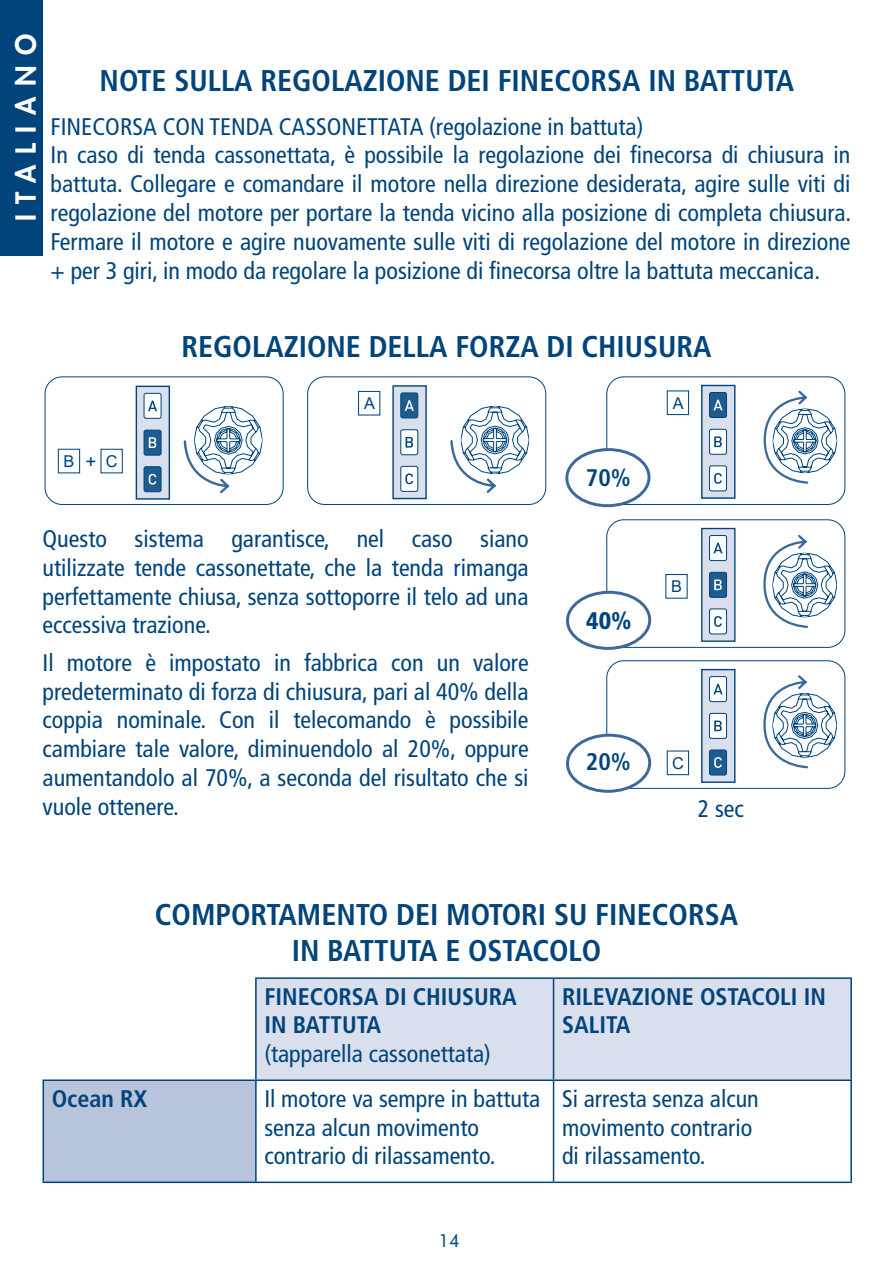
<style>
.page{position:relative;width:893px;height:1276px;background:#fff}
.page>*{position:absolute;margin:0;border:0;box-sizing:border-box;transform-origin:0 0}
.t1{font:700 condensed 30px/36px "Frutiger LT Std";color:#00447b;text-align:center}
.t2{font:800 27px "Futura Std";letter-spacing:.395em;color:#fff}
.t3{font:condensed 24px/28.8px "Frutiger LT Std";color:#00447b;text-align:justify}
.t4{font:700 condensed 24px/28.8px "Frutiger LT Std";color:#00447b}
.t5{font:900 condensed 24px "Frutiger LT Std";color:#00447b}
.t6{font:18.9px "Arial";color:#00447b}
.t7{font:18px "Futura BT";color:#00447b}
.t8{font:16.2px "Arial";color:#00447b}
</style>
<div class="page">
<div style="left:0;top:0;width:43px;height:255px;background:#00447b"></div>
<div style="left:45px;top:376px;width:239px;height:129px;border:1px solid #00447b;border-radius:17px"></div>
<div style="left:606px;top:376px;width:239px;height:129px;border:1px solid #00447b;border-radius:17px"></div>
<div style="left:606px;top:519px;width:239px;height:129px;border:1px solid #00447b;border-radius:17px"></div>
<div style="left:606px;top:660px;width:239px;height:129px;border:1px solid #00447b;border-radius:17px"></div>
<div style="left:567px;top:449px;width:82px;height:57px;background:#fff;border-radius:50%"></div>
<div style="left:565px;top:448px;width:86px;height:59px;border:3px solid #3b699b;border-radius:50%"></div>
<div style="left:567px;top:592px;width:83px;height:57px;background:#fff;border-radius:50%"></div>
<div style="left:566px;top:590px;width:85px;height:60px;border:3px solid #3b699b;border-radius:50%"></div>
<div style="left:567px;top:735px;width:83px;height:56px;background:#fff;border-radius:50%"></div>
<div style="left:566px;top:733px;width:85px;height:60px;border:3px solid #3b699b;border-radius:50%"></div>
<svg style="left:763px;top:390px;width:74px;height:94px"></svg>
<svg style="left:763px;top:535px;width:74px;height:93px"></svg>
<svg style="left:763px;top:675px;width:74px;height:94px"></svg>
<svg style="left:450px;top:406px;width:79px;height:87px"></svg>
<svg style="left:183px;top:406px;width:80px;height:88px"></svg>
<div style="left:307px;top:376px;width:239px;height:129px;border:1px solid #00447b;border-radius:17px"></div>
<div style="left:136px;top:386px;width:34px;height:113px;background:#d9dfec;border:1px solid #00447b"></div>
<div style="left:144px;top:393px;width:17px;height:25px;background:#fff;border-radius:2px"></div>
<div style="left:144px;top:393px;width:18px;height:26px;border:1px solid #00447b;border-radius:2px"></div>
<div style="left:144px;top:430px;width:17px;height:25px;background:#1e5b8f;border-radius:2px"></div>
<div style="left:144px;top:430px;width:18px;height:25px;border:1px solid #00447b;border-radius:2px"></div>
<div style="left:144px;top:467px;width:17px;height:25px;background:#1e5b8f;border-radius:2px"></div>
<div style="left:144px;top:466px;width:18px;height:26px;border:1px solid #00447b;border-radius:2px"></div>
<svg style="left:148px;top:400px;width:9px;height:11px"></svg>
<svg style="left:149px;top:437px;width:7px;height:11px"></svg>
<svg style="left:149px;top:474px;width:7px;height:10px"></svg>
<div style="left:58px;top:449px;width:22px;height:24px;border:1px solid #00447b"></div>
<div style="left:100px;top:449px;width:23px;height:24px;border:1px solid #00447b"></div>
<div style="left:392px;top:385px;width:35px;height:114px;background:#d9dfec;border:1px solid #00447b"></div>
<div style="left:401px;top:393px;width:17px;height:25px;background:#1e5b8f;border-radius:2px"></div>
<div style="left:400px;top:392px;width:18px;height:26px;border:1px solid #00447b;border-radius:2px"></div>
<div style="left:401px;top:430px;width:17px;height:25px;background:#fff;border-radius:2px"></div>
<div style="left:400px;top:429px;width:18px;height:26px;border:1px solid #00447b;border-radius:2px"></div>
<div style="left:401px;top:466px;width:17px;height:25px;background:#fff;border-radius:2px"></div>
<div style="left:400px;top:466px;width:18px;height:26px;border:1px solid #00447b;border-radius:2px"></div>
<svg style="left:405px;top:400px;width:9px;height:11px"></svg>
<svg style="left:406px;top:437px;width:7px;height:10px"></svg>
<svg style="left:405px;top:473px;width:8px;height:11px"></svg>
<div style="left:358px;top:391px;width:22px;height:24px;border:1px solid #00447b"></div>
<div style="left:701px;top:385px;width:34px;height:114px;background:#d9dfec;border:1px solid #00447b"></div>
<div style="left:709px;top:392px;width:17px;height:25px;background:#1e5b8f;border-radius:2px"></div>
<div style="left:709px;top:392px;width:18px;height:26px;border:1px solid #00447b;border-radius:2px"></div>
<div style="left:709px;top:429px;width:17px;height:25px;background:#fff;border-radius:2px"></div>
<div style="left:709px;top:429px;width:18px;height:26px;border:1px solid #00447b;border-radius:2px"></div>
<div style="left:709px;top:466px;width:17px;height:25px;background:#fff;border-radius:2px"></div>
<div style="left:709px;top:465px;width:18px;height:26px;border:1px solid #00447b;border-radius:2px"></div>
<svg style="left:713px;top:400px;width:10px;height:10px"></svg>
<svg style="left:714px;top:436px;width:8px;height:11px"></svg>
<svg style="left:714px;top:473px;width:8px;height:11px"></svg>
<div style="left:667px;top:390px;width:22px;height:25px;border:1px solid #00447b"></div>
<div style="left:701px;top:669px;width:34px;height:114px;background:#d9dfec;border:1px solid #00447b"></div>
<div style="left:709px;top:676px;width:17px;height:25px;background:#fff;border-radius:2px"></div>
<div style="left:709px;top:676px;width:18px;height:26px;border:1px solid #00447b;border-radius:2px"></div>
<div style="left:709px;top:713px;width:17px;height:25px;background:#fff;border-radius:2px"></div>
<div style="left:709px;top:713px;width:18px;height:26px;border:1px solid #00447b;border-radius:2px"></div>
<div style="left:709px;top:750px;width:17px;height:25px;background:#1e5b8f;border-radius:2px"></div>
<div style="left:709px;top:749px;width:18px;height:26px;border:1px solid #00447b;border-radius:2px"></div>
<svg style="left:713px;top:684px;width:10px;height:10px"></svg>
<svg style="left:714px;top:720px;width:8px;height:11px"></svg>
<svg style="left:714px;top:757px;width:8px;height:11px"></svg>
<div style="left:667px;top:750px;width:22px;height:25px;border:1px solid #00447b"></div>
<div style="left:701px;top:528px;width:34px;height:114px;background:#d9dfec;border:1px solid #00447b"></div>
<div style="left:709px;top:535px;width:17px;height:25px;background:#fff;border-radius:2px"></div>
<div style="left:709px;top:535px;width:18px;height:26px;border:1px solid #00447b;border-radius:2px"></div>
<div style="left:709px;top:572px;width:17px;height:25px;background:#1e5b8f;border-radius:2px"></div>
<div style="left:709px;top:572px;width:18px;height:26px;border:1px solid #00447b;border-radius:2px"></div>
<div style="left:709px;top:609px;width:17px;height:25px;background:#fff;border-radius:2px"></div>
<div style="left:709px;top:608px;width:18px;height:26px;border:1px solid #00447b;border-radius:2px"></div>
<svg style="left:713px;top:543px;width:10px;height:10px"></svg>
<svg style="left:714px;top:579px;width:8px;height:11px"></svg>
<svg style="left:714px;top:616px;width:8px;height:11px"></svg>
<div style="left:257px;top:979px;width:593px;height:100px;background:#d9dfec"></div>
<div style="left:43px;top:1080px;width:213px;height:102px;background:#b8c4dc"></div>
<hr style="left:850px;top:979px;width:2px;height:100px;background:#00447b">
<hr style="left:554px;top:1079px;width:298px;height:2px;background:#00447b">
<hr style="left:553px;top:1081px;width:1px;height:100px;background:#00447b">
<hr style="left:850px;top:1081px;width:2px;height:100px;background:#00447b">
<hr style="left:554px;top:977px;width:298px;height:2px;background:#00447b">
<hr style="left:43px;top:1181px;width:213px;height:2px;background:#00447b">
<hr style="left:256px;top:1181px;width:298px;height:2px;background:#00447b">
<hr style="left:554px;top:1181px;width:298px;height:2px;background:#00447b">
<hr style="left:255px;top:977px;width:299px;height:2px;background:#00447b">
<hr style="left:255px;top:979px;width:2px;height:100px;background:#00447b">
<hr style="left:553px;top:979px;width:1px;height:100px;background:#00447b">
<hr style="left:256px;top:1079px;width:298px;height:2px;background:#00447b">
<hr style="left:43px;top:1079px;width:213px;height:2px;background:#00447b">
<hr style="left:43px;top:1081px;width:1px;height:100px;background:#00447b">
<hr style="left:255px;top:1081px;width:2px;height:100px;background:#00447b">
<p class="t2" style="left:9px;top:221px;width:189px;rotate:-90deg">ITALIANO</p>
<p class="t1" style="left:100px;top:62px;width:696px">NOTE SULLA REGOLAZIONE DEI FINECORSA IN BATTUTA</p>
<p class="t3" style="left:51px;top:112px;width:594px">FINECORSA CON TENDA CASSONETTATA (regolazione in battuta)</p>
<p class="t3" style="left:51px;top:141px;width:802px">In caso di tenda cassonettata, è possibile la regolazione dei finecorsa di chiusura in battuta. Collegare e comandare il motore nella direzione desiderata, agire sulle viti di regolazione del motore per portare la tenda vicino alla posizione di completa chiusura.<br>Fermare il motore e agire nuovamente sulle viti di regolazione del motore in direzione + per 3 giri, in modo da regolare la posizione di finecorsa oltre la battuta meccanica.</p>
<p class="t8" style="left:64px;top:450px;width:12px">B</p>
<p class="t6" style="left:85px;top:448px;width:12px">+</p>
<p class="t8" style="left:106px;top:450px;width:13px">C</p>
<p class="t1" style="left:181px;top:328px;width:532px">REGOLAZIONE DELLA FORZA DI CHIUSURA</p>
<p class="t8" style="left:364px;top:392px;width:12px">A</p>
<p class="t8" style="left:673px;top:392px;width:12px">A</p>
<p class="t4" style="left:586px;top:463px;width:46px">70%</p>
<p class="t3" style="left:43px;top:524px;width:488px">Questo sistema garantisce, nel caso siano utilizzate tende cassonettate, che la tenda rimanga perfettamente chiusa, senza sottoporre il telo ad una eccessiva trazione.</p>
<p class="t3" style="left:43px;top:648px;width:488px">Il motore è impostato in fabbrica con un valore predeterminato di forza di chiusura, pari al 40% della coppia nominale. Con il telecomando è possibile cambiare tale valore, diminuendolo al 20%, oppure aumentandolo al 70%, a seconda del risultato che si vuole ottenere.</p>
<p class="t5" style="left:586px;top:606px;width:47px">40%</p>
<p class="t8" style="left:671px;top:575px;width:12px">B</p>
<p class="t4" style="left:586px;top:747px;width:46px">20%</p>
<p class="t8" style="left:672px;top:752px;width:13px">C</p>
<p class="t3" style="left:698px;top:794px;width:48px">2 sec</p>
<p class="t1" style="left:155px;top:896px;width:585px">COMPORTAMENTO DEI MOTORI SU FINECORSA<br>IN BATTUTA E OSTACOLO</p>
<p class="t4" style="left:264px;top:982px;width:254px">FINECORSA DI CHIUSURA<br>IN BATTUTA</p>
<p class="t3" style="left:264px;top:1039px;width:228px">(tapparella cassonettata)</p>
<p class="t4" style="left:562px;top:982px;width:265px">RILEVAZIONE OSTACOLI IN<br>SALITA</p>
<p class="t4" style="left:52px;top:1084px;width:97px">Ocean RX</p>
<p class="t3" style="left:264px;top:1084px;width:277px">Il motore va sempre in battuta</p>
<p class="t3" style="left:264px;top:1113px;width:216px">senza alcun movimento</p>
<p class="t3" style="left:264px;top:1141px;width:233px">contrario di rilassamento.</p>
<p class="t3" style="left:562px;top:1084px;width:198px">Si arresta senza alcun</p>
<p class="t3" style="left:562px;top:1113px;width:192px">movimento contrario</p>
<p class="t3" style="left:562px;top:1141px;width:145px">di rilassamento.</p>
<p class="t7" style="left:438px;top:1229px;width:23px">14</p>
</div>
